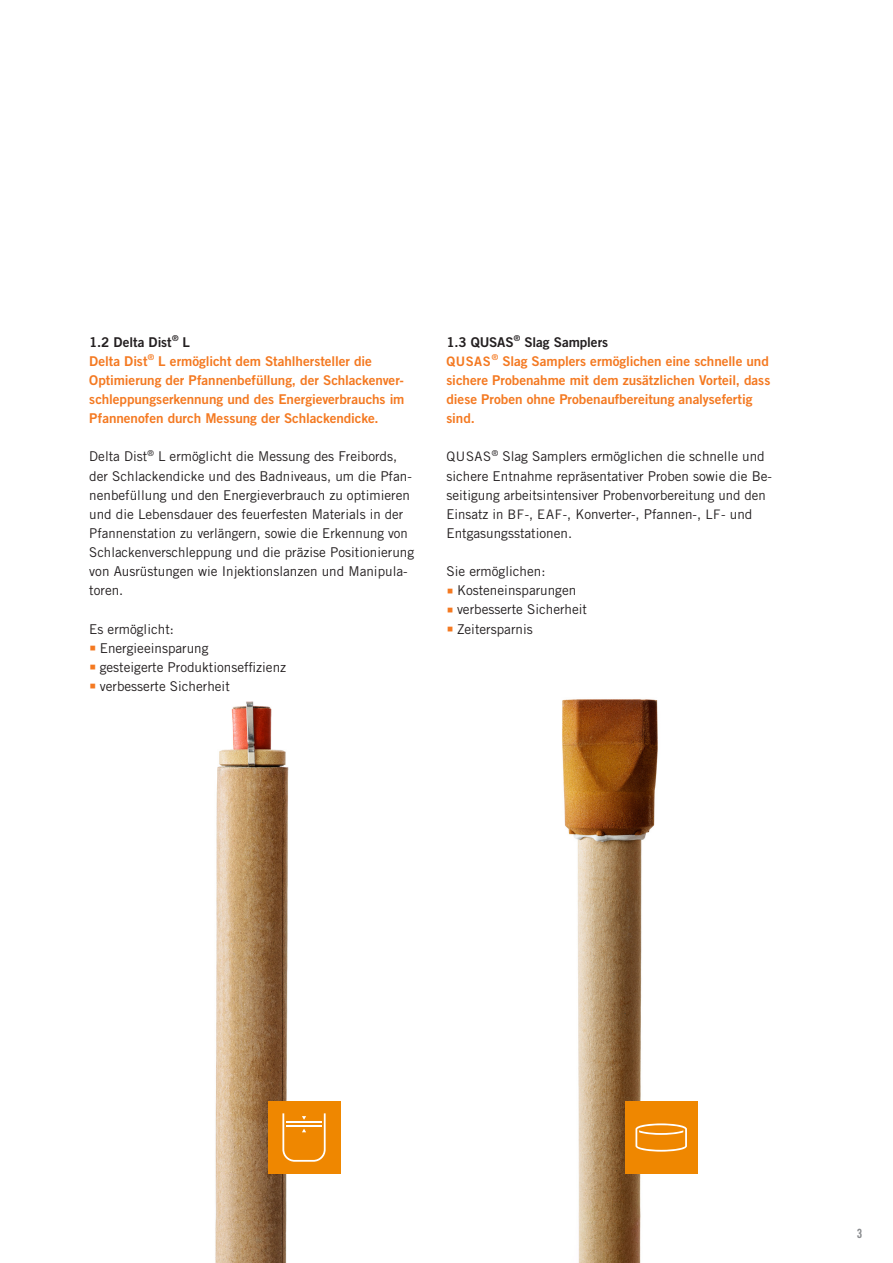
<style>
.page{position:relative;width:893px;height:1263px;background:#fff}
.page>*{position:absolute;margin:0;border:0;box-sizing:border-box;transform-origin:0 0}
.HER_brochure_copy{font:13.5px/19.2px "Trade Gothic LT Pro";color:#231f20}
.HER_brochure_Copy_Bold___orange{font:13.5px/19.2px "Trade Gothic LT Pro Bd 2";letter-spacing:-.005em;color:#f47921}
.HER_brochure_H2{font:13.5px "Trade Gothic LT Pro Bd 2";letter-spacing:-.005em;color:#231f20}
.t1{font:12.75px "Trade Gothic LT Pro Bd Cn 20";color:#8a8c8f}
.s1{font-family:"Arial";font-size:21px;color:#f47921}
.s2{font-size:13.05px}
</style>
<div class="page">
<img style="left:215px;top:702px;width:126px;height:561px">
<img style="left:562px;top:699px;width:136px;height:564px">
<div style="left:268px;top:1101px;width:72px;height:73px;background:#ef8700"></div>
<svg style="left:282px;top:1113px;width:44px;height:49px"></svg>
<div style="left:625px;top:1101px;width:72px;height:73px;background:#ef8700"></div>
<svg style="left:635px;top:1123px;width:52px;height:28px"></svg>
<p class="HER_brochure_H2" style="left:89px;top:333px;width:102px">1.2 Delta Dist<sup>®</sup> L</p>
<p class="HER_brochure_Copy_Bold___orange" style="left:89px;top:351px;width:317px">Delta Dist<sup>®</sup> L ermöglicht dem Stahlhersteller die Optimierung der Pfannenbefüllung, der Schlackenver&shy;schleppungserkennung und des Energieverbrauchs im Pfannenofen durch Messung der Schlackendicke.</p>
<p class="HER_brochure_copy" style="left:89px;top:447px;width:326px">Delta Dist<sup>®</sup> L ermöglicht die Messung des Freibords, der Schlackendicke und des Badniveaus, um die Pfan&shy;nenbefüllung und den Energieverbrauch zu optimieren und die Lebensdauer des feuerfesten Materials in der Pfannenstation zu verlängern, sowie die Erkennung von Schlackenverschleppung und die präzise Positionierung von Ausrüstungen wie Injektionslanzen und Manipula&shy;toren.</p>
<p class="HER_brochure_copy" style="left:89px;top:619px;width:86px">Es ermöglicht:</p>
<p class="HER_brochure_copy" style="left:89px;top:638px;width:121px"><span class="s1">▪</span> Energieeinsparung</p>
<p class="HER_brochure_copy" style="left:89px;top:657px;width:198px"><span class="s1">▪</span> gesteigerte Produktionseffizienz</p>
<p class="HER_brochure_copy" style="left:89px;top:676px;width:142px"><span class="s1">▪</span> verbesserte Sicherheit</p>
<p class="HER_brochure_H2" style="left:446px;top:333px;width:163px">1.3 QUSAS<sup>®</sup> Slag Samplers</p>
<p class="HER_brochure_Copy_Bold___orange" style="left:446px;top:351px;width:325px"><span class="s2">QUSAS</span><sup>®</sup> Slag Samplers ermöglichen eine schnelle und sichere Probenahme mit dem zusätzlichen Vorteil, dass diese Proben ohne Probenaufbereitung analysefertig sind.</p>
<p class="HER_brochure_copy" style="left:446px;top:447px;width:327px"><span class="s2">QUSAS</span><sup>®</sup> Slag Samplers ermöglichen die schnelle und sichere Entnahme repräsentativer Proben sowie die Be&shy;seitigung arbeitsintensiver Probenvorbereitung und den Einsatz in <span class="s2">BF</span>-, <span class="s2">EAF</span>-, Konverter-, Pfannen-, <span class="s2">LF</span>- und Entgasungsstationen.</p>
<p class="HER_brochure_copy" style="left:446px;top:562px;width:100px">Sie ermöglichen:</p>
<p class="HER_brochure_copy" style="left:446px;top:581px;width:131px"><span class="s1">▪</span> Kosteneinsparungen</p>
<p class="HER_brochure_copy" style="left:446px;top:600px;width:142px"><span class="s1">▪</span> verbesserte Sicherheit</p>
<p class="HER_brochure_copy" style="left:446px;top:619px;width:88px"><span class="s1">▪</span> Zeitersparnis</p>
<p class="t1" style="left:857px;top:1226px;width:7px">3</p>
</div>
